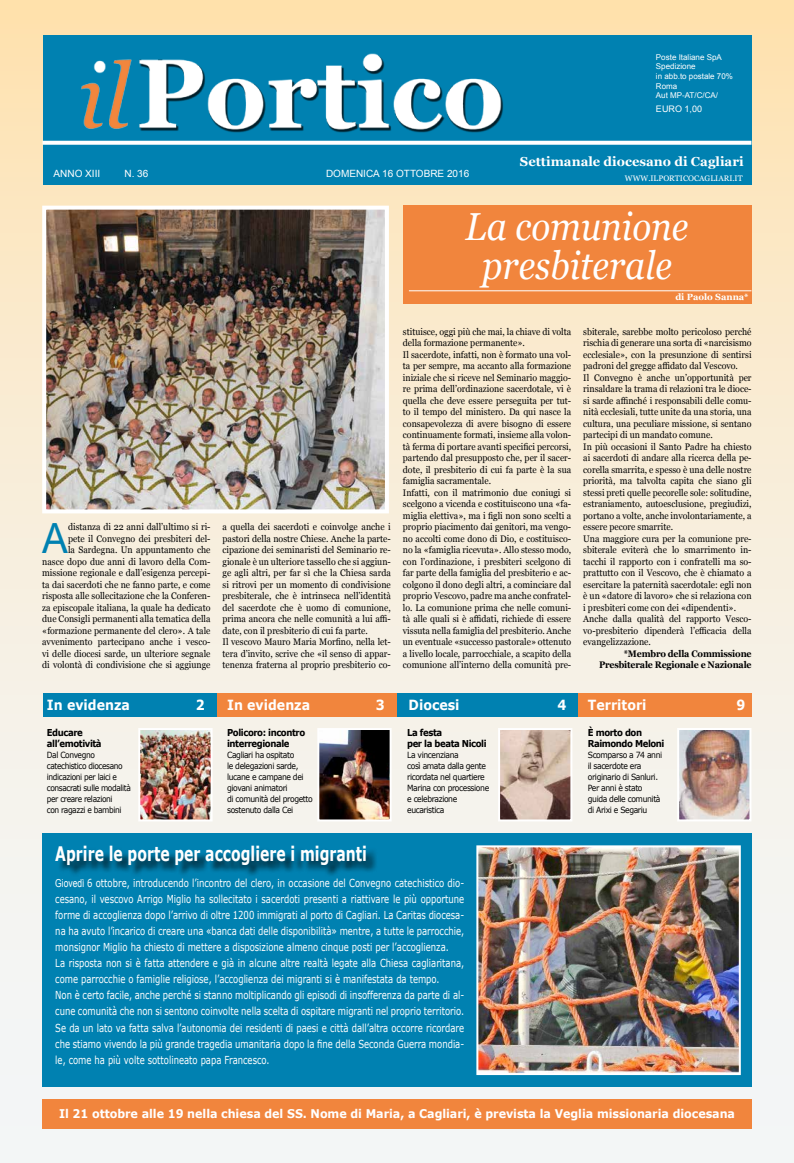
<style>
.page{position:relative;width:794px;height:1163px;background:#fff}
.page>*{position:absolute;margin:0;border:0;box-sizing:border-box;transform-origin:0 0}
.t1{font:41.6px "Arial";color:#0081b1;scale:.93 1}
.t2{font:italic 39px/39px "Georgia";color:#fff;text-align:center;scale:.9 1}
.t3{font:700 20px "Verdana";color:#fff;scale:.7 1}
.t4{font:700 14px "Verdana";color:#fff;scale:.9 1}
.t5{font:700 13px "Georgia";color:#fff}
.t6{font:700 12px "Verdana";letter-spacing:-.005em;color:#fff;scale:.93 1}
.t7{font:11px/16px "Verdana";color:#fff;scale:.77 1}
.t8{font:10px "Arial";color:#fff}
.t9{font:9.5px/11.5px "Georgia";color:#000;scale:.93 1}
.t10{font:700 9.5px/11px "Verdana";letter-spacing:-.05em;color:#000;scale:.9 1}
.t11{font:700 9.5px/11.5px "Georgia";letter-spacing:-.02em;color:#000;text-align:right;scale:.93 1}
.t12{font:700 9px "Georgia";color:#fff}
.t13{font:9px "Arial";color:#fff}
.t14{font:8.5px/11px "Verdana";letter-spacing:-.05em;color:#000;scale:.9 1}
.t15{font:8.5px/11px "Verdana";letter-spacing:-.05em;color:#000;scale:.88 1}
.t16{font:8px/9.6px "Arial";color:#fff}
.t17{font:8px "Georgia";color:#fff}
.s1{font-family:"Arial"}
</style>
<div class="page">
<div style="left:0;top:0;width:794px;height:1162px;background:linear-gradient(to bottom,#ffe4b6,#f0f7ff)"></div>
<img style="left:141px;top:731px;width:69px;height:87px">
<div style="left:138px;top:728px;width:75px;height:93px;border:2px solid #fff"></div>
<img style="left:501px;top:731px;width:68px;height:87px">
<div style="left:498px;top:728px;width:74px;height:93px;border:2px solid #fff"></div>
<img style="left:680px;top:730px;width:68px;height:88px">
<div style="left:677px;top:727px;width:74px;height:94px;border:2px solid #fff"></div>
<div style="left:43px;top:693px;width:174px;height:24px;background:#0081b1"></div>
<div style="left:217px;top:693px;width:180px;height:24px;background:#f1853d"></div>
<div style="left:397px;top:693px;width:181px;height:24px;background:#0081b1"></div>
<div style="left:578px;top:693px;width:173px;height:24px;background:#f1853d"></div>
<img style="left:320px;top:731px;width:68px;height:87px">
<div style="left:317px;top:728px;width:74px;height:93px;border:2px solid #fff"></div>
<img style="left:47px;top:211px;width:337px;height:297px">
<div style="left:42px;top:206px;width:347px;height:307px;border:4px solid #fff"></div>
<div style="left:403px;top:206px;width:348px;height:98px;background:#f1853d"></div>
<hr style="left:409px;top:290px;width:342px;height:1px;background:#fff">
<div style="left:43px;top:35px;width:708px;height:150px;background:#0081b1"></div>
<svg style="left:43px;top:141px;width:708px;height:4px"></svg>
<img style="left:78px;top:53px;width:441px;height:92px">
<div style="left:42px;top:833px;width:709px;height:253px;background:#0081b1"></div>
<img style="left:479px;top:848px;width:259px;height:223px">
<div style="left:476px;top:845px;width:265px;height:229px;border:2px solid #fff"></div>
<div style="left:42px;top:1098px;width:709px;height:30px;background:#f1853d"></div>
<div style="left:57px;top:846px;width:321px;height:31px;background:#000;opacity:.75"></div>
<p class="t8" style="left:54px;top:166px;width:48px">ANNO XIII</p>
<p class="t8" style="left:124px;top:166px;width:25px">N. 36</p>
<p class="t8" style="left:326px;top:166px;width:145px">DOMENICA 16 OTTOBRE 2016</p>
<p class="t16" style="left:656px;top:52px;width:78px">Poste Italiane SpA<br>Spedizione<br>in abb.to postale 70%<br>Roma<br>Aut MP-AT/C/CA/</p>
<p class="t13" style="left:656px;top:103px;width:48px">EURO 1,00</p>
<h3 class="t5" style="left:520px;top:152px;width:225px">Settimanale diocesano di Cagliari</h3>
<p class="t17" style="left:625px;top:172px;width:119px">WWW.ILPORTICOCAGLIARI.IT</p>
<p class="t9" style="left:42px;top:521px;width:182px;text-align:right">distanza di 22 anni dall’ultimo si ri-<br>pete il Convegno dei presbiteri del-<br>la Sardegna. Un appuntamento che<br>nasce dopo due anni di lavoro della Com&shy;missione regionale e dall’esigenza percepi&shy;ta dai sacerdoti che ne fanno parte, e come risposta alle sollecitazione che la Conferen&shy;za episcopale italiana, la quale ha dedicato due Consigli permanenti alla tematica della «formazione permanente del clero». A tale avvenimento partecipano anche i vesco&shy;vi delle diocesi sarde, un ulteriore segnale di volontà di condivisione che si aggiunge</p>
<p class="t9" style="left:222px;top:521px;width:182px">a quella dei sacerdoti e coinvolge anche i pastori della nostre Chiese. Anche la parte&shy;cipazione dei seminaristi del Seminario re&shy;gionale è un ulteriore tassello che si aggiun&shy;ge agli altri, per far sì che la Chiesa sarda si ritrovi per un momento di condivisione presbiterale, che è intrinseca nell’identità del sacerdote che è uomo di comunione, prima ancora che nelle comunità a lui affi&shy;date, con il presbiterio di cui fa parte.<br>Il vescovo Mauro Maria Morfino, nella let&shy;tera d’invito, scrive che «il senso di appar&shy;tenenza fraterna al proprio presbiterio co-</p>
<h1 class="t1" style="left:42px;top:511px;width:29px">A</h1>
<h2 class="t2" style="left:465px;top:205px;width:249px">La comunione presbiterale</h2>
<p class="t12" style="left:675px;top:290px;width:75px">di Paolo Sanna*</p>
<p class="t9" style="left:403px;top:325px;width:182px">stituisce, oggi più che mai, la chiave di volta della formazione permanente».<br>Il sacerdote, infatti, non è formato una vol&shy;ta per sempre, ma accanto alla formazione iniziale che si riceve nel Seminario maggio&shy;re prima dell’ordinazione sacerdotale, vi è quella che deve essere perseguita per tut&shy;to il tempo del ministero. Da qui nasce la consapevolezza di avere bisogno di essere continuamente formati, insieme alla volon&shy;tà ferma di portare avanti specifici percorsi, partendo dal presupposto che, per il sacer&shy;dote, il presbiterio di cui fa parte è la sua famiglia sacramentale.<br>Infatti, con il matrimonio due coniugi si scelgono a vicenda e costituiscono una «fa&shy;miglia elettiva», ma i figli non sono scelti a proprio piacimento dai genitori, ma vengo&shy;no accolti come dono di Dio, e costituisco&shy;no la «famiglia ricevuta». Allo stesso modo, con l’ordinazione, i presbiteri scelgono di far parte della famiglia del presbiterio e ac&shy;colgono il dono degli altri, a cominciare dal proprio Vescovo, padre ma anche confratel&shy;lo. La comunione prima che nelle comuni&shy;tà alle quali si è affidati, richiede di essere vissuta nella famiglia del presbiterio. Anche un eventuale «successo pastorale» ottenuto a livello locale, parrocchiale, a scapito della comunione all’interno della comunità pre-</p>
<p class="t9" style="left:583px;top:325px;width:182px">sbiterale, sarebbe molto pericoloso perché rischia di generare una sorta di «narcisismo ecclesiale», con la presunzione di sentirsi padroni del gregge affidato dal Vescovo.<br>Il Convegno è anche un’opportunità per rinsaldare la trama di relazioni tra le dioce&shy;si sarde affinché i responsabili delle comu&shy;nità ecclesiali, tutte unite da una storia, una cultura, una peculiare missione, si sentano partecipi di un mandato comune.<br>In più occasioni il Santo Padre ha chiesto ai sacerdoti di andare alla ricerca della pe&shy;corella smarrita, e spesso è una delle nostre priorità, ma talvolta capita che siano gli stessi preti quelle pecorelle sole: solitudine, estraniamento, autoesclusione, pregiudizi, portano a volte, anche involontariamente, a essere pecore smarrite.<br>Una maggiore cura per la comunione pre&shy;sbiterale eviterà che lo smarrimento in&shy;tacchi il rapporto con i confratelli ma so&shy;prattutto con il Vescovo, che è chiamato a esercitare la paternità sacerdotale: egli non è un «datore di lavoro» che si relaziona con i presbiteri come con dei «dipendenti».<br>Anche dalla qualità del rapporto Vesco&shy;vo-presbiterio dipenderà l’efficacia della evangelizzazione.</p>
<p class="t11" style="left:599px;top:647px;width:165px">*Membro della Commissione<br>Presbiterale Regionale e Nazionale</p>
<h3 class="t4" style="left:47px;top:695px;width:94px">In evidenza</h3>
<h3 class="t4" style="left:196px;top:695px;width:11px">2</h3>
<h3 class="t4" style="left:227px;top:695px;width:94px">In evidenza</h3>
<h3 class="t4" style="left:376px;top:695px;width:11px">3</h3>
<h3 class="t4" style="left:408px;top:695px;width:58px">Diocesi</h3>
<h3 class="t4" style="left:557px;top:695px;width:11px">4</h3>
<h3 class="t4" style="left:588px;top:695px;width:67px">Territori</h3>
<h3 class="t4" style="left:736px;top:695px;width:11px">9</h3>
<p class="t10" style="left:47px;top:726px;width:62px">Educare all’emotività</p>
<p class="t15" style="left:47px;top:749px;width:97px">Dal Convegno catechistico diocesano indicazioni per laici e consacrati sulle modalità per creare relazioni<br>con ragazzi e bambini</p>
<p class="t10" style="left:588px;top:727px;width:87px">È morto don<br>Raimondo Meloni</p>
<p class="t14" style="left:588px;top:749px;width:84px">Scomparso a 74 anni il sacerdote era originario di Sanluri.<br>Per anni è stato guida delle comunità di Arixi e Segariu</p>
<p class="t10" style="left:407px;top:727px;width:90px">La festa<br>per la beata Nicoli</p>
<p class="t14" style="left:407px;top:749px;width:93px">La vincenziana<br>così amata dalla gente ricordata nel quartiere<br>Marina con processione e celebrazione eucaristica</p>
<p class="t10" style="left:227px;top:727px;width:88px">Policoro: incontro interregionale</p>
<p class="t14" style="left:227px;top:749px;width:97px">Cagliari ha ospitato<br>le delegazioni sarde, lucane e campane dei giovani animatori<br>di comunità del progetto sostenuto dalla Cei</p>
<h3 class="t3" style="left:55px;top:840px;width:447px">Aprire le porte per accogliere i migranti</h3>
<p class="t7" style="left:55px;top:875px;width:532px"><span class="s1">Giovedì</span> 6 ottobre, introducendo l’incontro del clero, in occasione del Convegno catechistico dio&shy;cesano, il vescovo Arrigo Miglio ha sollecitato i sacerdoti presenti a riattivare le più opportune forme di accoglienza dopo l’arrivo di oltre 1200 immigrati al porto di Cagliari. La Caritas diocesa&shy;na ha avuto l’incarico di creare una «banca dati delle disponibilità» mentre, a tutte le parrocchie, monsignor Miglio ha chiesto di mettere a disposizione almeno cinque posti per l’accoglienza.<br>La risposta non si è fatta attendere e già in alcune altre realtà legate alla Chiesa cagliaritana, come parrocchie o famiglie religiose, l’accoglienza dei migranti si è manifestata da tempo.<br>Non è certo facile, anche perché si stanno moltiplicando gli episodi di insofferenza da parte di al&shy;cune comunità che non si sentono coinvolte nella scelta di ospitare migranti nel proprio territorio.<br>Se da un lato va fatta salva l’autonomia dei residenti di paesi e città dall’altra occorre ricordare che stiamo vivendo la più grande tragedia umanitaria dopo la fine della Seconda Guerra mondia&shy;le, come ha più volte sottolineato papa Francesco.</p>
<p class="t6" style="left:59px;top:1105px;width:728px">Il 21 ottobre alle 19 nella chiesa del SS. Nome di Maria, a Cagliari, è prevista la Veglia missionaria diocesana</p>
</div>
